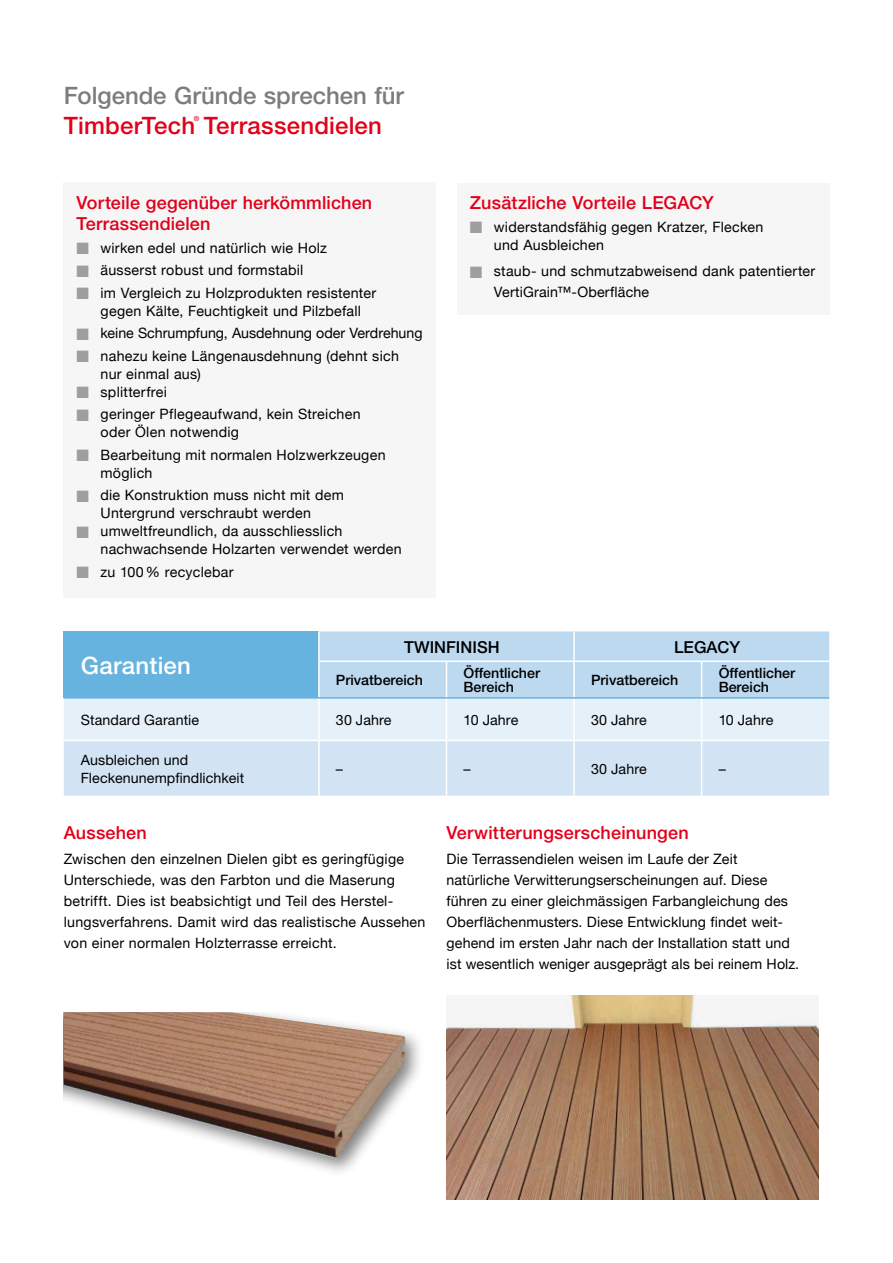
<style>
.page{position:relative;width:893px;height:1263px;background:#fff}
.page>*{position:absolute;margin:0;border:0;box-sizing:border-box;transform-origin:0 0}
.t1{font:500 24px "Helvetica Neue LT";color:#7b7c7e}
.t2{font:500 24px "Helvetica Neue LT";letter-spacing:.01em;color:#e2001a}
.t3{font:500 24px "Helvetica Neue LT";letter-spacing:.01em;color:#fff}
.t4{font:500 18px/21px "Helvetica Neue LT";letter-spacing:.01em;color:#e2001a}
.t5{font:500 16.5px "Helvetica Neue LT";color:#000}
.t6{font:14.25px/21px "Helvetica Neue";letter-spacing:.02em;color:#000}
.t7{font:14.25px/18px "Helvetica Neue LT";letter-spacing:.005em;color:#000}
.t8{font:500 14.25px/13.5px "Helvetica Neue LT";color:#000}
.t9{font:14.25px "Helvetica Neue";color:#000}
.t10{font:500 7.05px "Helvetica Neue LT";color:#e2001a}
.s1{color:#9c9e9f}
</style>
<div class="page">
<div style="left:64px;top:1012px;width:361px;height:165px;background:#000;opacity:.5"></div>
<img style="left:64px;top:1012px;width:341px;height:146px">
<div style="left:457px;top:183px;width:372px;height:131px;background:#f6f6f6"></div>
<div style="left:64px;top:183px;width:372px;height:415px;background:#f6f6f6"></div>
<img style="left:446px;top:995px;width:373px;height:204px">
<svg style="left:64px;top:631px;width:765px;height:165px;background:#c3ddf1"></svg>
<hr style="left:318px;top:699px;width:2px;height:41px;background:#fff">
<hr style="left:446px;top:699px;width:1px;height:41px;background:#fff">
<hr style="left:573px;top:699px;width:2px;height:41px;background:#fff">
<hr style="left:701px;top:699px;width:1px;height:41px;background:#fff">
<hr style="left:64px;top:740px;width:255px;height:1px;background:#fff">
<hr style="left:319px;top:740px;width:127px;height:1px;background:#fff">
<hr style="left:318px;top:741px;width:2px;height:55px;background:#fff">
<hr style="left:446px;top:740px;width:128px;height:1px;background:#fff">
<hr style="left:446px;top:741px;width:1px;height:55px;background:#fff">
<hr style="left:574px;top:740px;width:128px;height:1px;background:#fff">
<hr style="left:573px;top:741px;width:2px;height:55px;background:#fff">
<hr style="left:702px;top:740px;width:127px;height:1px;background:#fff">
<hr style="left:701px;top:741px;width:1px;height:55px;background:#fff">
<hr style="left:318px;top:631px;width:2px;height:29px;background:#fff">
<hr style="left:573px;top:631px;width:2px;height:29px;background:#fff">
<hr style="left:318px;top:660px;width:128px;height:2px;background:#fff">
<hr style="left:318px;top:662px;width:2px;height:35px;background:#fff">
<hr style="left:446px;top:660px;width:128px;height:2px;background:#fff">
<hr style="left:446px;top:662px;width:1px;height:35px;background:#fff">
<hr style="left:574px;top:660px;width:128px;height:2px;background:#fff">
<hr style="left:573px;top:662px;width:2px;height:35px;background:#fff">
<hr style="left:702px;top:660px;width:127px;height:2px;background:#fff">
<hr style="left:701px;top:662px;width:1px;height:35px;background:#fff">
<hr style="left:64px;top:697px;width:255px;height:2px;background:#67b3df">
<hr style="left:319px;top:697px;width:127px;height:2px;background:#67b3df">
<hr style="left:446px;top:697px;width:128px;height:2px;background:#67b3df">
<hr style="left:574px;top:697px;width:128px;height:2px;background:#67b3df">
<hr style="left:702px;top:697px;width:127px;height:2px;background:#67b3df">
<h1 class="t1" style="left:64px;top:81px;width:342px">Folgende Gründe sprechen für</h1>
<h1 class="t2" style="left:64px;top:111px;width:320px">TimberTech Terrassendielen</h1>
<p class="t10" style="left:194px;top:114px;width:7px">®</p>
<p class="t4" style="left:77px;top:192px;width:297px">Vorteile gegenüber herkömmlichen<br>Terrassendielen</p>
<p class="t6" style="left:77px;top:238px;width:252px"><span class="s1">■</span> wirken edel und natürlich wie Holz</p>
<p class="t6" style="left:77px;top:260px;width:228px"><span class="s1">■</span> äusserst robust und formstabil</p>
<p class="t6" style="left:101px;top:284px;width:277px;line-height:18px;text-indent:-24px"><span class="s1">■</span> im Vergleich zu Holzprodukten resistenter gegen Kälte, Feuchtigkeit und Pilzbefall</p>
<p class="t9" style="left:77px;top:323px;width:348px"><span class="s1">■</span> keine Schrumpfung, Ausdehnung oder Verdrehung</p>
<p class="t6" style="left:101px;top:347px;width:300px;line-height:18px;text-indent:-24px"><span class="s1">■</span> nahezu keine Längenausdehnung (dehnt sich nur einmal aus)</p>
<p class="t6" style="left:77px;top:382px;width:92px"><span class="s1">■</span> splitterfrei</p>
<p class="t6" style="left:101px;top:406px;width:262px;line-height:18px;text-indent:-24px"><span class="s1">■</span> geringer Pflegeaufwand, kein Streichen oder Ölen notwendig</p>
<p class="t6" style="left:101px;top:446px;width:287px;line-height:18px;text-indent:-24px"><span class="s1">■</span> Bearbeitung mit normalen Holzwerkzeugen möglich</p>
<p class="t6" style="left:101px;top:487px;width:245px;line-height:18px;text-indent:-24px"><span class="s1">■</span> die Konstruktion muss nicht mit dem<br>Untergrund verschraubt werden</p>
<p class="t6" style="left:101px;top:523px;width:303px;line-height:18px;text-indent:-24px"><span class="s1">■</span> umweltfreundlich, da ausschliesslich nachwachsende Holzarten verwendet werden</p>
<p class="t6" style="left:77px;top:562px;width:159px"><span class="s1">■</span> zu 100% recyclebar</p>
<p class="t4" style="left:470px;top:192px;width:245px">Zusätzliche Vorteile LEGACY</p>
<p class="t6" style="left:494px;top:218px;width:271px;line-height:18px;text-indent:-24px"><span class="s1">■</span> widerstandsfähig gegen Kratzer, Flecken und Ausbleichen</p>
<p class="t6" style="left:494px;top:262px;width:323px;text-indent:-24px"><span class="s1">■</span> staub- und schmutzabweisend dank patentierter<br>VertiGrain™-Oberfläche</p>
<h1 class="t3" style="left:81px;top:651px;width:112px">Garantien</h1>
<p class="t5" style="left:404px;top:637px;width:97px">TWINFINISH</p>
<p class="t5" style="left:674px;top:637px;width:68px">LEGACY</p>
<p class="t8" style="left:336px;top:673px;width:89px">Privatbereich</p>
<p class="t8" style="left:463px;top:666px;width:78px">Öffentlicher<br>Bereich</p>
<p class="t8" style="left:591px;top:673px;width:89px">Privatbereich</p>
<p class="t8" style="left:719px;top:666px;width:78px">Öffentlicher<br>Bereich</p>
<p class="t7" style="left:81px;top:710px;width:120px">Standard Garantie</p>
<p class="t7" style="left:336px;top:710px;width:57px">30 Jahre</p>
<p class="t7" style="left:463px;top:710px;width:56px">10 Jahre</p>
<p class="t7" style="left:591px;top:710px;width:57px">30 Jahre</p>
<p class="t7" style="left:719px;top:710px;width:56px">10 Jahre</p>
<p class="t7" style="left:81px;top:750px;width:165px">Ausbleichen und<br>Fleckenunempfindlichkeit</p>
<p class="t7" style="left:336px;top:759px;width:9px">–</p>
<p class="t7" style="left:464px;top:759px;width:9px">–</p>
<p class="t7" style="left:591px;top:759px;width:57px">30 Jahre</p>
<p class="t7" style="left:719px;top:759px;width:9px">–</p>
<p class="t4" style="left:64px;top:822px;width:85px">Aussehen</p>
<p class="t6" style="left:64px;top:849px;width:363px">Zwischen den einzelnen Dielen gibt es geringfügige Unterschiede, was den Farbton und die Maserung betrifft. Dies ist beabsichtigt und Teil des Herstel&shy;lungsverfahrens. Damit wird das realistische Aussehen von einer normalen Holzterrasse erreicht.</p>
<p class="t4" style="left:446px;top:822px;width:244px">Verwitterungserscheinungen</p>
<p class="t6" style="left:446px;top:849px;width:354px">Die Terrassendielen weisen im Laufe der Zeit natürliche Verwitterungserscheinungen auf. Diese führen zu einer gleichmässigen Farbangleichung des Oberflächenmusters. Diese Entwicklung findet weit&shy;gehend im ersten Jahr nach der Installation statt und ist wesentlich weniger ausgeprägt als bei reinem Holz.</p>
</div>
